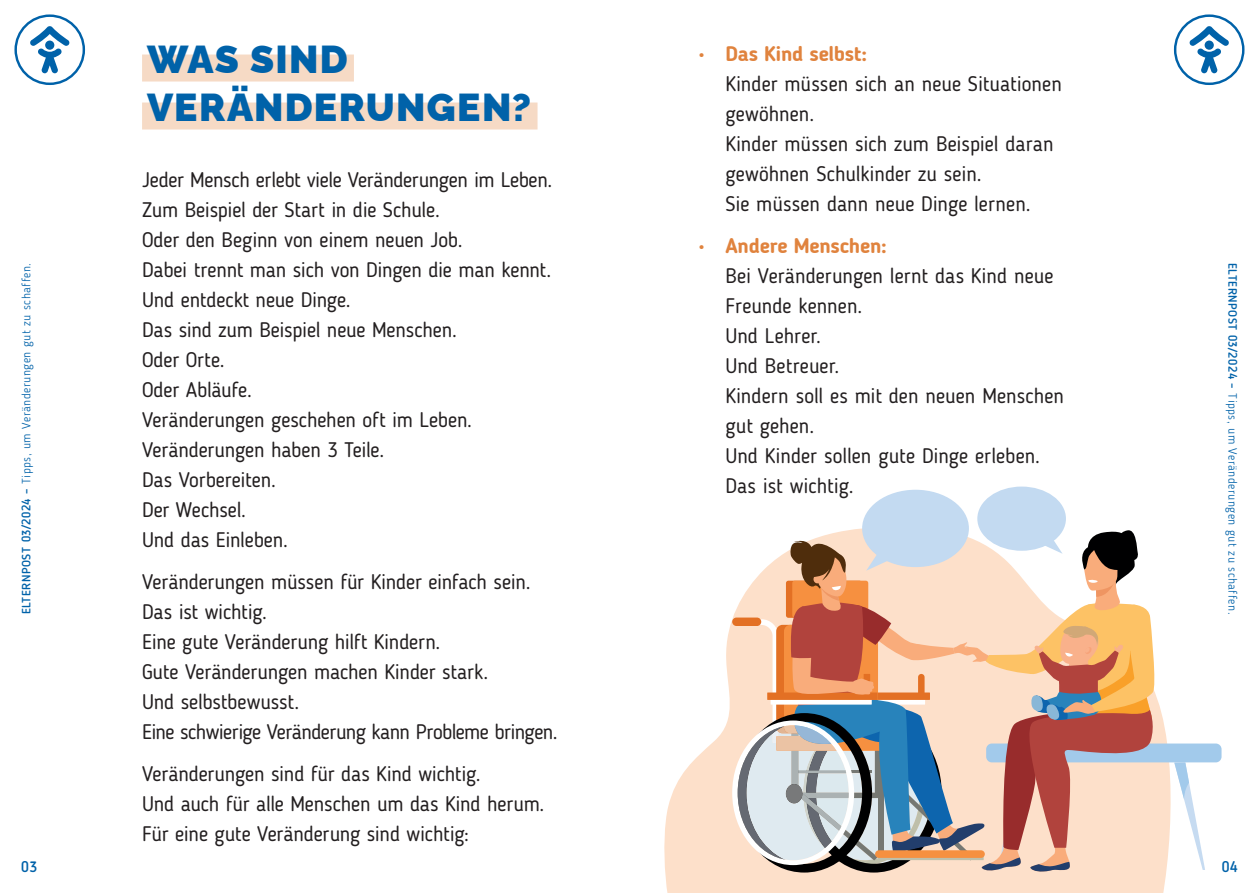
<style>
.page{position:relative;width:1259px;height:893px;background:#fff}
.page>*{position:absolute;margin:0;border:0;box-sizing:border-box;transform-origin:0 0}
.t1{font:900 39px/48px "Raleway";letter-spacing:.03em;color:#0062a9}
.t2{font:21px/30px "Blogger Sans";letter-spacing:-.01em;color:#231f20}
.t3{font:700 21px "Blogger Sans";letter-spacing:-.01em;color:#e0833e}
.t4{font:500 15px "Blogger Sans";color:#0062a9}
.t5{font:300 12px "Blogger Sans";letter-spacing:.04em;color:#0062a9}
.s1{font-weight:500}
</style>
<div class="page">
<svg style="left:1174px;top:14px;width:70px;height:71px"></svg>
<svg style="left:14px;top:14px;width:71px;height:71px"></svg>
<svg style="left:664px;top:527px;width:510px;height:366px"></svg>
<div style="left:986px;top:743px;width:235px;height:19px;background:#a2caeb;border-radius:6px"></div>
<svg style="left:1174px;top:762px;width:31px;height:108px"></svg>
<div style="left:862px;top:490px;width:107px;height:77px;background:#c3daf1;border-radius:50%"></div>
<div style="left:977px;top:487px;width:89px;height:64px;background:#c3daf1;border-radius:50%"></div>
<svg style="left:732px;top:529px;width:427px;height:343px;background:#cfb3a5"></svg>
<div style="left:142px;top:55px;width:212px;height:27px;background:#f6dac5"></div>
<div style="left:142px;top:103px;width:395px;height:27px;background:#f6dac5"></div>
<h1 class="t1" style="left:147px;top:31px;width:386px">WAS SIND<br>VERÄNDERUNGEN?</h1>
<p class="t3" style="left:698px;top:41px;width:170px">• Das Kind selbst:</p>
<p class="t2" style="left:725px;top:68px;width:338px">Kinder müssen sich an neue Situationen gewöhnen.<br>Kinder müssen sich zum Beispiel daran gewöhnen Schulkinder zu sein.<br>Sie müssen dann neue Dinge lernen.</p>
<p class="t3" style="left:698px;top:233px;width:190px">• Andere Menschen:</p>
<p class="t2" style="left:725px;top:260px;width:340px">Bei Veränderungen lernt das Kind neue<br>Freunde kennen.<br>Und Lehrer.<br>Und Betreuer.<br>Kindern soll es mit den neuen Menschen gut gehen.<br>Und Kinder sollen gute Dinge erleben.<br>Das ist wichtig.</p>
<p class="t2" style="left:142px;top:164px;width:412px">Jeder Mensch erlebt viele Veränderungen im Leben.<br>Zum Beispiel der Start in die Schule.<br>Oder den Beginn von einem neuen Job.<br>Dabei trennt man sich von Dingen die man kennt.<br>Und entdeckt neue Dinge.<br>Das sind zum Beispiel neue Menschen.<br>Oder Orte.<br>Oder Abläufe.<br>Veränderungen geschehen oft im Leben.<br>Veränderungen haben 3 Teile.<br>Das Vorbereiten.<br>Der Wechsel.<br>Und das Einleben.</p>
<p class="t2" style="left:142px;top:566px;width:417px">Veränderungen müssen für Kinder einfach sein.<br>Das ist wichtig.<br>Eine gute Veränderung hilft Kindern.<br>Gute Veränderungen machen Kinder stark.<br>Und selbstbewusst.<br>Eine schwierige Veränderung kann Probleme bringen.</p>
<p class="t2" style="left:142px;top:758px;width:404px">Veränderungen sind für das Kind wichtig.<br>Und auch für alle Menschen um das Kind herum.<br>Für eine gute Veränderung sind wichtig:</p>
<p class="t5" style="left:19px;top:614px;width:353px;rotate:-90deg"><span class="s1">ELTERNPOST 03/2024 –</span> Tipps, um Veränderungen gut zu schaffen.</p>
<p class="t5" style="left:1240px;top:263px;width:353px;rotate:90deg"><span class="s1">ELTERNPOST 03/2024 –</span> Tipps, um Veränderungen gut zu schaffen.</p>
<p class="t4" style="left:21px;top:857px;width:18px">03</p>
<p class="t4" style="left:1221px;top:857px;width:18px">04</p>
</div>
